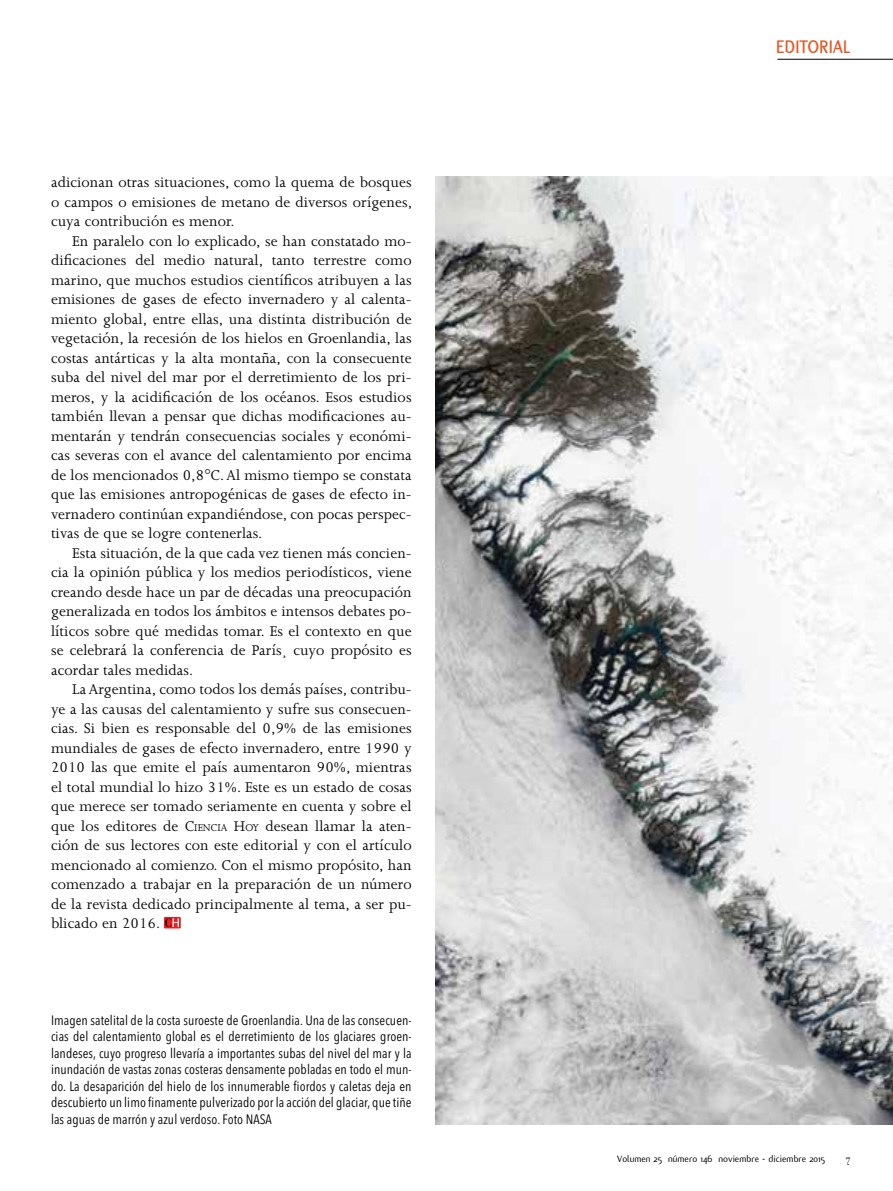
<style>
.page{position:relative;width:893px;height:1191px;background:#fff}
.page>*{position:absolute;margin:0;border:0;box-sizing:border-box;transform-origin:0 0}
.t1{font:700 19.5px "Flux";letter-spacing:.01em;color:#e65725;scale:.95 1}
.t2{font:16.2px/19.5px "Joanna MT Std";letter-spacing:.005em;color:#000;text-align:justify}
.t3{font:condensed 13.5px/16.5px "Avenir Next LT Pro";letter-spacing:.005em;color:#000;text-align:justify}
.t4{font:11.25px "Filosofia";color:#000}
.t5{font:10.2px "Flux";color:#000}
.s1{font-style:inherit}
.s2{font-size:11.4px}
</style>
<div class="page">
<div style="left:164px;top:917px;width:17px;height:11px;background:#ed1d24"></div>
<svg style="left:165px;top:918px;width:14px;height:9px"></svg>
<img style="left:435px;top:176px;width:458px;height:948px">
<hr style="left:777px;top:59px;width:116px;height:1px;background:#000">
<p class="t2" style="left:51px;top:173px;width:363px">adicionan otras situaciones, como la quema de bosques o campos o emisiones de metano de diversos orígenes, cuya contribución es menor.</p>
<p class="t2" style="left:51px;top:231px;width:362px;text-indent:21px">En paralelo con lo explicado, se han constatado mo&shy;dificaciones del medio natural, tanto terrestre como marino, que muchos estudios científicos atribuyen a las emisiones de gases de efecto invernadero y al calenta&shy;miento global, entre ellas, una distinta distribución de vegetación, la recesión de los hielos en Groenlandia, las costas antárticas y la alta montaña, con la consecuente suba del nivel del mar por el derretimiento de los pri&shy;meros, y la acidificación de los océanos. Esos estudios también llevan a pensar que dichas modificaciones au&shy;mentarán y tendrán consecuencias sociales y económi&shy;cas severas con el avance del calentamiento por encima de los mencionados 0,8°C. Al mismo tiempo se constata que las emisiones antropogénicas de gases de efecto in&shy;vernadero continúan expandiéndose, con pocas perspec&shy;tivas de que se logre contenerlas.</p>
<p class="t2" style="left:51px;top:543px;width:362px;text-indent:21px">Esta situación, de la que cada vez tienen más concien&shy;cia la opinión pública y los medios periodísticos, viene creando desde hace un par de décadas una preocupación generalizada en todos los ámbitos e intensos debates po&shy;líticos sobre qué medidas tomar. Es el contexto en que se celebrará la conferencia de París¸ cuyo propósito es acordar tales medidas.</p>
<p class="t2" style="left:51px;top:680px;width:362px;text-indent:21px">La Argentina, como todos los demás países, contribu&shy;ye a las causas del calentamiento y sufre sus consecuen&shy;cias. Si bien es responsable del 0,9% de las emisiones mundiales de gases de efecto invernadero, entre 1990 y 2010 las que emite el país aumentaron 90%, mientras el total mundial lo hizo 31%. Este es un estado de cosas que merece ser tomado seriamente en cuenta y sobre el que los editores de <span class="s1">C</span><span class="s2">IENCIA</span> <span class="s1">H</span><span class="s2">OY</span> desean llamar la aten&shy;ción de sus lectores con este editorial y con el artículo mencionado al comienzo. Con el mismo propósito, han comenzado a trabajar en la preparación de un número de la revista dedicado principalmente al tema, a ser pu&shy;blicado en 2016.</p>
<p class="t3" style="left:51px;top:1012px;width:362px">Imagen satelital de la costa suroeste de Groenlandia. Una de las consecuen&shy;cias del calentamiento global es el derretimiento de los glaciares groen&shy;landeses, cuyo progreso llevaría a importantes subas del nivel del mar y la inundación de vastas zonas costeras densamente pobladas en todo el mun&shy;do. La desaparición del hielo de los innumerable fiordos y caletas deja en descubierto un limo finamente pulverizado por la acción del glaciar, que tiñe las aguas de marrón y azul verdoso. Foto NASA</p>
<p class="t1" style="left:776px;top:36px;width:80px">EDITORIAL</p>
<p class="t5" style="left:617px;top:1153px;width:209px">Volumen 25 número 146 noviembre - diciembre 2015</p>
<p class="t4" style="left:846px;top:1152px;width:6px">7</p>
</div>
